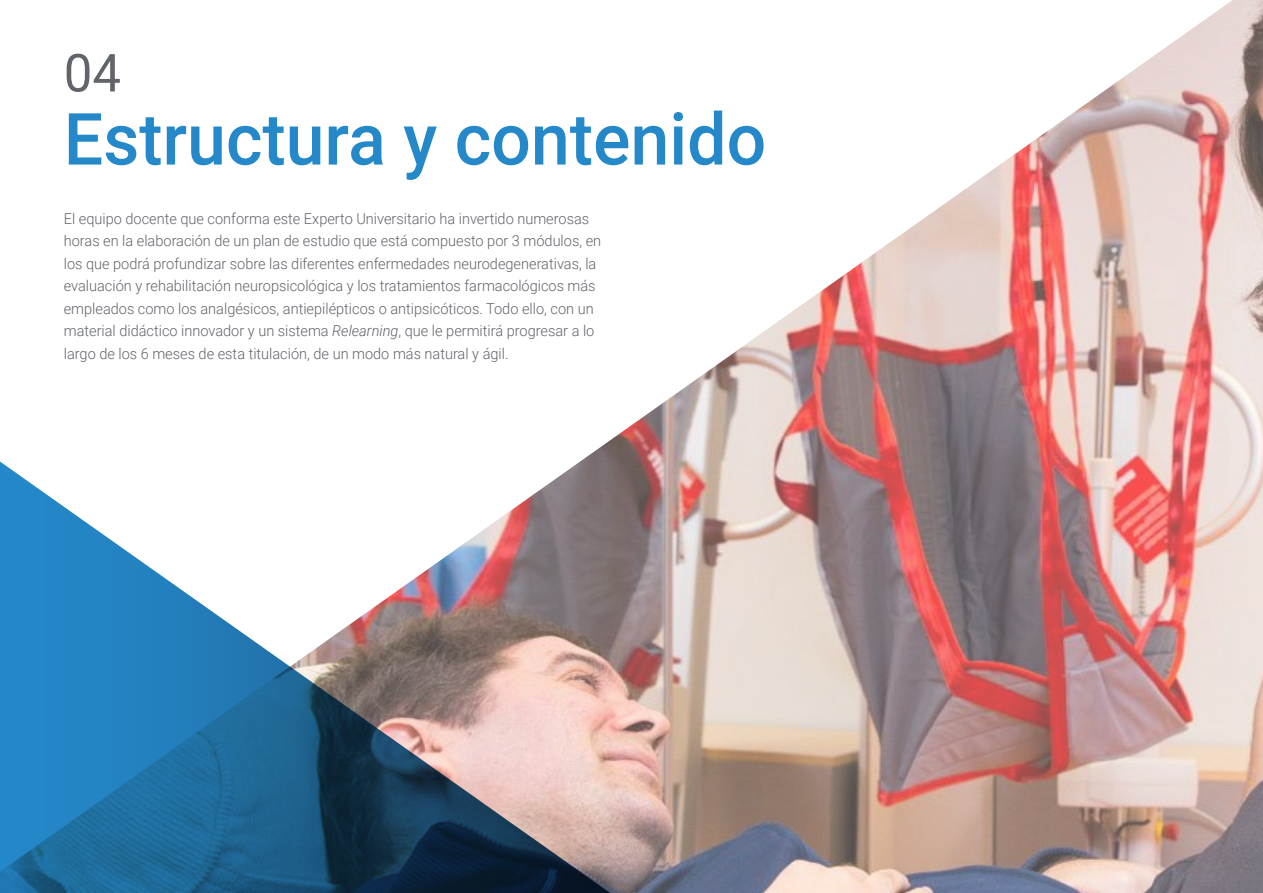
<style>
.page{position:relative;width:1263px;height:893px;background:#fff}
.page>*{position:absolute;margin:0;border:0;box-sizing:border-box;transform-origin:0 0}
.t1{font:500 72px "Roboto";color:#2488c9}
.t2{font:52.5px "Roboto";color:#61646a}
.t3{font:300 15px/22.5px "Roboto";color:#61646a}
.s1{font-style:italic}
</style>
<div class="page">
<img style="left:602px;top:0;width:661px;height:893px">
<svg style="left:0;top:446px;width:640px;height:447px"></svg>
<h2 class="t2" style="left:64px;top:36px;width:59px">04</h2>
<h1 class="t1" style="left:64px;top:89px;width:704px">Estructura y contenido</h1>
<p class="t3" style="left:64px;top:207px;width:539px">El equipo docente que conforma este Experto Universitario ha invertido numerosas horas en la elaboración de un plan de estudio que está compuesto por 3 módulos, en los que podrá profundizar sobre las diferentes enfermedades neurodegenerativas, la evaluación y rehabilitación neuropsicológica y los tratamientos farmacológicos más empleados como los analgésicos, antiepilépticos o antipsicóticos. Todo ello, con un material didáctico innovador y un sistema <span class="s1">Relearning</span>, que le permitirá progresar a lo largo de los 6 meses de esta titulación, de un modo más natural y ágil.</p>
</div>
